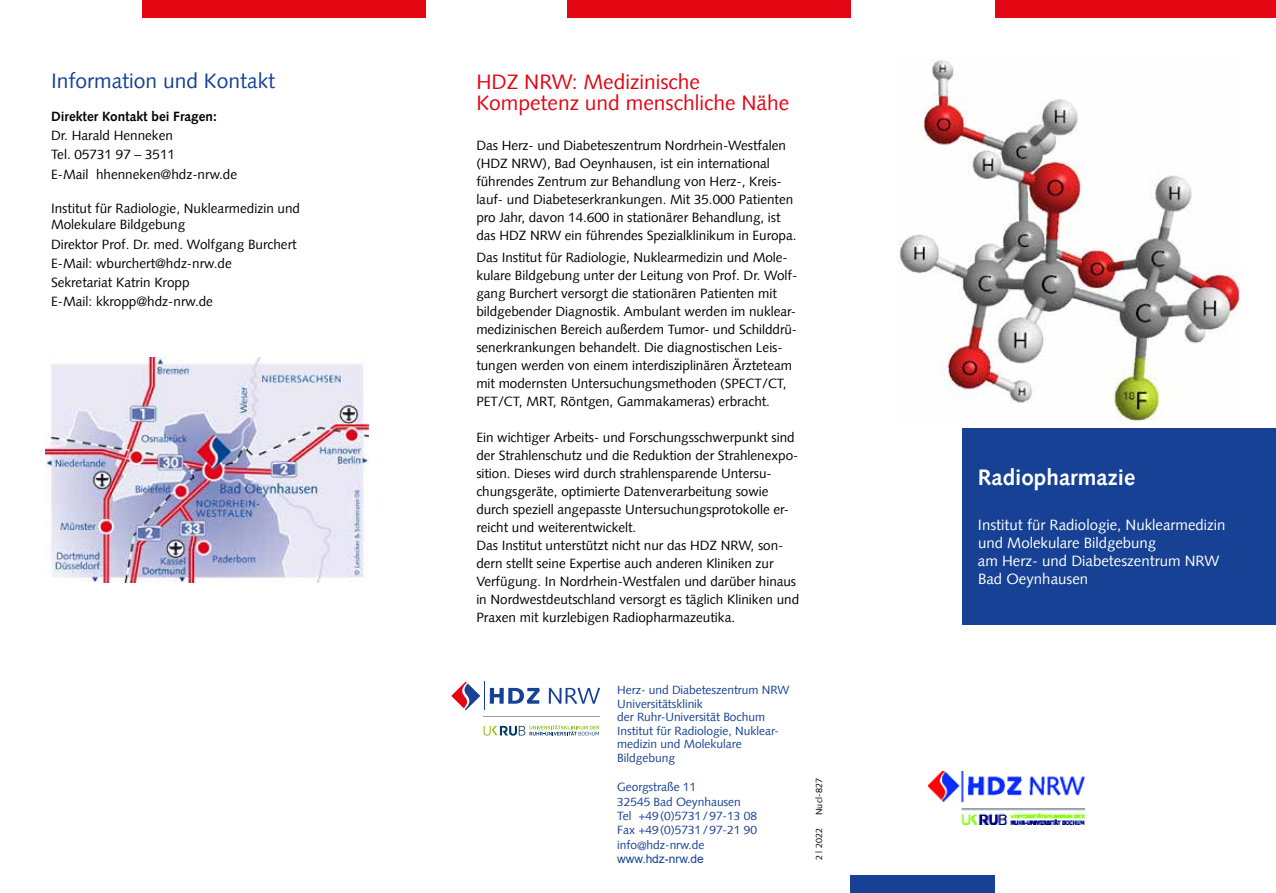
<style>
.page{position:relative;width:1276px;height:893px;background:#fff}
.page>*{position:absolute;margin:0;border:0;box-sizing:border-box;transform-origin:0 0}
.t1{font:700 22.5px "Syntax";color:#fff}
.t2{font:21px/21px "Syntax";color:#e30613}
.t3{font:21px "Syntax";color:#164194}
.t4{font:15px/18px "Syntax";color:#fff}
.t5{font:13.5px/18px "Syntax";letter-spacing:-.005em;color:#000}
.t6{font:700 13.5px "Syntax";color:#000}
.t7{font:12px/13.6px "Syntax";letter-spacing:-.005em;color:#164194}
.t8{font:12px "Arial";letter-spacing:-.005em;color:#164194}
.t9{font:9px "Syntax";letter-spacing:.02em;color:#000}
</style>
<div class="page">
<svg style="left:483px;top:725px;width:116px;height:11px"></svg>
<svg style="left:490px;top:688px;width:50px;height:16px"></svg>
<svg style="left:549px;top:688px;width:51px;height:16px"></svg>
<svg style="left:451px;top:681px;width:30px;height:29px"></svg>
<hr style="left:483px;top:716px;width:117px;height:1px;background:#9b9a9a">
<img style="left:45px;top:357px;width:324px;height:225px">
<img style="left:899px;top:59px;width:342px;height:363px">
<div style="left:995px;top:0;width:281px;height:17px;background:#e30613"></div>
<div style="left:850px;top:876px;width:145px;height:17px;background:#164194"></div>
<div style="left:567px;top:0;width:283px;height:17px;background:#e30613"></div>
<div style="left:142px;top:0;width:283px;height:17px;background:#e30613"></div>
<img style="left:928px;top:771px;width:156px;height:54px">
<div style="left:962px;top:428px;width:314px;height:196px;background:#164194"></div>
<h2 class="t3" style="left:51px;top:68px;width:226px">Information und Kontakt</h2>
<p class="t6" style="left:51px;top:108px;width:167px">Direkter Kontakt bei Fragen:</p>
<p class="t5" style="left:51px;top:126px;width:188px;line-height:19.2px">Dr. Harald Henneken<br>Tel. 05731 97 – 3511<br>E-Mail hhenneken@hdz-nrw.de</p>
<p class="t5" style="left:51px;top:200px;width:251px;line-height:16.5px">Institut für Radiologie, Nuklearmedizin und<br>Molekulare Bildgebung</p>
<p class="t5" style="left:51px;top:234px;width:247px;line-height:19.2px">Direktor Prof. Dr. med. Wolfgang Burchert<br>E-Mail: wburchert@hdz-nrw.de<br>Sekretariat Katrin Kropp<br>E-Mail: kkropp@hdz-nrw.de</p>
<h2 class="t2" style="left:476px;top:71px;width:314px">HDZ NRW: Medizinische<br>Kompetenz und menschliche Nähe</h2>
<p class="t5" style="left:476px;top:137px;width:321px">Das Herz- und Diabeteszentrum Nordrhein-Westfalen (HDZ NRW), Bad Oeynhausen, ist ein international führendes Zentrum zur Behandlung von Herz-, Kreis&shy;lauf- und Diabeteserkrankungen. Mit 35.000 Patienten pro Jahr, davon 14.600 in stationärer Behandlung, ist das HDZ NRW ein führendes Spezialklinikum in Europa.</p>
<p class="t5" style="left:476px;top:249px;width:322px">Das Institut für Radiologie, Nuklearmedizin und Mole&shy;kulare Bildgebung unter der Leitung von Prof. Dr. Wolf&shy;gang Burchert versorgt die stationären Patienten mit bildgebender Diagnostik. Ambulant werden im nuklear&shy;medizinischen Bereich außerdem Tumor- und Schilddrü&shy;senerkrankungen behandelt. Die diagnostischen Leis&shy;tungen werden von einem interdisziplinären Ärzteteam mit modernsten Untersuchungsmethoden (SPECT/CT, PET/CT, MRT, Röntgen, Gammakameras) erbracht.</p>
<p class="t5" style="left:476px;top:429px;width:324px">Ein wichtiger Arbeits- und Forschungsschwerpunkt sind der Strahlenschutz und die Reduktion der Strahlenexpo&shy;sition. Dieses wird durch strahlensparende Untersu&shy;chungsgeräte, optimierte Datenverarbeitung sowie durch speziell angepasste Untersuchungsprotokolle er&shy;reicht und weiterentwickelt.<br>Das Institut unterstützt nicht nur das HDZ NRW, son&shy;dern stellt seine Expertise auch anderen Kliniken zur Verfügung. In Nordrhein-Westfalen und darüber hinaus in Nordwestdeutschland versorgt es täglich Kliniken und Praxen mit kurzlebigen Radiopharmazeutika.</p>
<p class="t7" style="left:617px;top:683px;width:174px">Herz- und Diabeteszentrum NRW<br>Universitätsklinik<br>der Ruhr-Universität Bochum<br>Institut für Radiologie, Nuklear&shy;medizin und Molekulare<br>Bildgebung</p>
<p class="t7" style="left:617px;top:780px;width:141px;line-height:14.4px">Georgstraße 11<br>32545 Bad Oeynhausen<br>Tel +49(0)5731/97-13 08<br>Fax +49(0)5731/97-21 90 info@hdz-nrw.de</p>
<p class="t8" style="left:617px;top:851px;width:88px">www.hdz-nrw.de</p>
<p class="t9" style="left:813px;top:815px;width:39px;rotate:-90deg">Nucl-827</p>
<p class="t9" style="left:813px;top:860px;width:34px;rotate:-90deg">2 | 2022</p>
<h1 class="t1" style="left:977px;top:465px;width:159px">Radiopharmazie</h1>
<p class="t4" style="left:978px;top:516px;width:249px">Institut für Radiologie, Nuklearmedizin und Molekulare Bildgebung<br>am Herz- und Diabeteszentrum NRW<br>Bad Oeynhausen</p>
</div>
